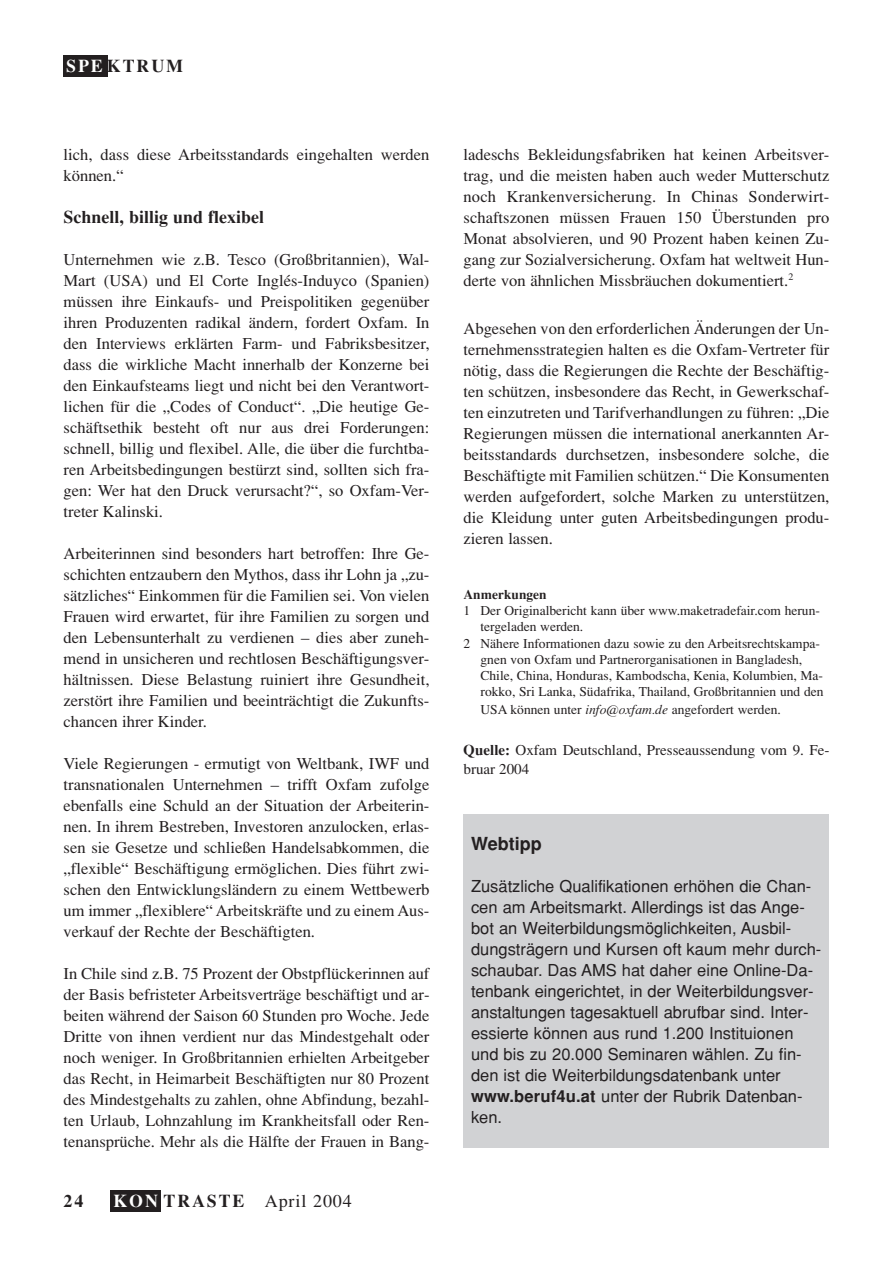
<style>
.page{position:relative;width:893px;height:1263px;background:#fff}
.page>*{position:absolute;margin:0;border:0;box-sizing:border-box;transform-origin:0 0}
.t1{font:700 18px "Times";color:#231f20}
.t2{font:18px "Times";letter-spacing:.05em;color:#231f20}
.t3{font:700 18px "Times";letter-spacing:.1em;color:#231f20}
.t4{font:700 18px "Helvetica";color:#231f20}
.t5{font:16.5px/21px "Times";color:#231f20;text-align:justify}
.t6{font:16.5px/21px "Helvetica";color:#231f20}
.t7{font:15px/19.5px "Times";color:#231f20}
.t8{font:13.5px "Times";color:#231f20}
.t9{font:700 13.5px "Times";color:#231f20}
.s1{color:#fff}
.s2{font-weight:700;color:#fff}
.s3{font-weight:700}
.s4{font-style:italic}
</style>
<div class="page">
<div style="left:110px;top:1191px;width:50px;height:21px;background:#231f20"></div>
<div style="left:64px;top:55px;width:44px;height:22px;background:#231f20"></div>
<div style="left:463px;top:815px;width:366px;height:333px;background:#d1d2d4"></div>
<p class="t3" style="left:66px;top:60px;width:118px"><span class="s1">SPE</span> KTRUM</p>
<p class="t5" style="left:64px;top:146px;width:367px">lich, dass diese Arbeitsstandards eingehalten werden können.“</p>
<p class="t1" style="left:64px;top:211px;width:202px">Schnell, billig und flexibel</p>
<p class="t5" style="left:64px;top:251px;width:367px">Unternehmen wie z.B. Tesco (Großbritannien), Wal-Mart (USA) und El Corte Inglés-Induyco (Spanien) müssen ihre Einkaufs- und Preispolitiken gegenüber ihren Produzenten radikal ändern, fordert Oxfam. In den Interviews erklärten Farm- und Fabriksbesitzer, dass die wirkliche Macht innerhalb der Konzerne bei den Einkaufsteams liegt und nicht bei den Verantwort&shy;lichen für die „Codes of Conduct“. „Die heutige Ge&shy;schäftsethik besteht oft nur aus drei Forderungen: schnell, billig und flexibel. Alle, die über die furchtba&shy;ren Arbeitsbedingungen bestürzt sind, sollten sich fra&shy;gen: Wer hat den Druck verursacht?“, so Oxfam-Ver&shy;treter Kalinski.</p>
<p class="t5" style="left:64px;top:545px;width:367px">Arbeiterinnen sind besonders hart betroffen: Ihre Ge&shy;schichten entzaubern den Mythos, dass ihr Lohn ja „zu&shy;sätzliches“ Einkommen für die Familien sei. Von vielen Frauen wird erwartet, für ihre Familien zu sorgen und den Lebensunterhalt zu verdienen – dies aber zuneh&shy;mend in unsicheren und rechtlosen Beschäftigungsver&shy;hältnissen. Diese Belastung ruiniert ihre Gesundheit, zerstört ihre Familien und beeinträchtigt die Zukunfts&shy;chancen ihrer Kinder.</p>
<p class="t5" style="left:64px;top:755px;width:367px">Viele Regierungen - ermutigt von Weltbank, IWF und transnationalen Unternehmen – trifft Oxfam zufolge ebenfalls eine Schuld an der Situation der Arbeiterin&shy;nen. In ihrem Bestreben, Investoren anzulocken, erlas&shy;sen sie Gesetze und schließen Handelsabkommen, die „flexible“ Beschäftigung ermöglichen. Dies führt zwi&shy;schen den Entwicklungsländern zu einem Wettbewerb um immer „flexiblere“ Arbeitskräfte und zu einem Aus&shy;verkauf der Rechte der Beschäftigten.</p>
<p class="t5" style="left:64px;top:965px;width:367px">In Chile sind z.B. 75 Prozent der Obstpflückerinnen auf der Basis befristeter Arbeitsverträge beschäftigt und ar&shy;beiten während der Saison 60 Stunden pro Woche. Jede Dritte von ihnen verdient nur das Mindestgehalt oder noch weniger. In Großbritannien erhielten Arbeitgeber das Recht, in Heimarbeit Beschäftigten nur 80 Prozent des Mindestgehalts zu zahlen, ohne Abfindung, bezahl&shy;ten Urlaub, Lohnzahlung im Krankheitsfall oder Ren&shy;tenansprüche. Mehr als die Hälfte der Frauen in Bang-</p>
<p class="t1" style="left:64px;top:1195px;width:21px">24</p>
<p class="t2" style="left:113px;top:1195px;width:240px"><span class="s2">KON</span> <span class="s3">TRASTE</span> April 2004</p>
<p class="t5" style="left:463px;top:146px;width:367px">ladeschs Bekleidungsfabriken hat keinen Arbeitsver&shy;trag, und die meisten haben auch weder Mutterschutz noch Krankenversicherung. In Chinas Sonderwirt&shy;schaftszonen müssen Frauen 150 Überstunden pro Monat absolvieren, und 90 Prozent haben keinen Zu&shy;gang zur Sozialversicherung. Oxfam hat weltweit Hun&shy;derte von ähnlichen Missbräuchen dokumentiert.<sup>2</sup></p>
<p class="t5" style="left:463px;top:320px;width:367px">Abgesehen von den erforderlichen Änderungen der Un&shy;ternehmensstrategien halten es die Oxfam-Vertreter für nötig, dass die Regierungen die Rechte der Beschäftig&shy;ten schützen, insbesondere das Recht, in Gewerkschaf&shy;ten einzutreten und Tarifverhandlungen zu führen: „Die Regierungen müssen die international anerkannten Ar&shy;beitsstandards durchsetzen, insbesondere solche, die Beschäftigte mit Familien schützen.“ Die Konsumenten werden aufgefordert, solche Marken zu unterstützen, die Kleidung unter guten Arbeitsbedingungen produ&shy;zieren lassen.</p>
<p class="t9" style="left:463px;top:590px;width:85px">Anmerkungen</p>
<p class="t8" style="left:463px;top:606px;width:358px">1 Der Originalbericht kann über www.maketradefair.com herun-</p>
<p class="t8" style="left:480px;top:622px;width:104px">tergeladen werden.</p>
<p class="t8" style="left:463px;top:638px;width:358px">2 Nähere Informationen dazu sowie zu den Arbeitsrechtskampa-</p>
<p class="t8" style="left:480px;top:654px;width:323px">gnen von Oxfam und Partnerorganisationen in Bangladesh,</p>
<p class="t8" style="left:480px;top:671px;width:344px">Chile, China, Honduras, Kambodscha, Kenia, Kolumbien, Ma-</p>
<p class="t8" style="left:480px;top:687px;width:344px">rokko, Sri Lanka, Südafrika, Thailand, Großbritannien und den</p>
<p class="t8" style="left:480px;top:705px;width:302px">USA können unter <span class="s4">info@oxfam.de</span> angefordert werden.</p>
<p class="t7" style="left:463px;top:742px;width:367px"><span class="s3">Quelle:</span> Oxfam Deutschland, Presseaussendung vom 9. Fe&shy;bruar 2004</p>
<p class="t4" style="left:471px;top:837px;width:72px">Webtipp</p>
<p class="t6" style="left:471px;top:878px;width:352px">Zusätzliche Qualifikationen erhöhen die Chan&shy;cen am Arbeitsmarkt. Allerdings ist das Ange&shy;bot an Weiterbildungsmöglichkeiten, Ausbil&shy;dungsträgern und Kursen oft kaum mehr durch&shy;schaubar. Das AMS hat daher eine Online-Da&shy;tenbank eingerichtet, in der Weiterbildungsver&shy;anstaltungen tagesaktuell abrufbar sind. Inter&shy;essierte können aus rund 1.200 Instituionen und bis zu 20.000 Seminaren wählen. Zu fin&shy;den ist die Weiterbildungsdatenbank unter <span class="s3">www.beruf4u.at</span> unter der Rubrik Datenban&shy;ken.</p>
</div>
